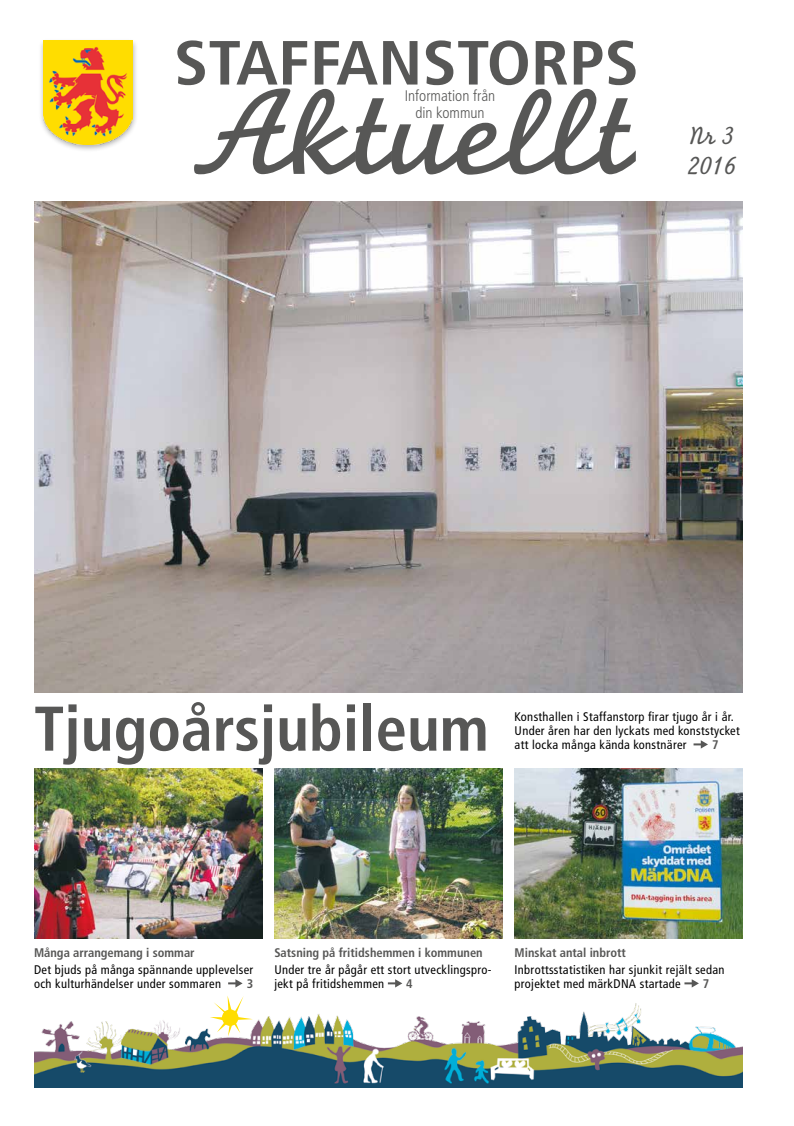
<style>
.page{position:relative;width:794px;height:1126px;background:#fff}
.page>*{position:absolute;margin:0;border:0;box-sizing:border-box;transform-origin:0 0}
.t1{font:126.6px "Monoline Script MT Std";color:#575756;scale:1.1 1}
.t2{font:700 condensed 63px "Frutiger";color:#575756}
.t3{font:700 condensed 62.3px "Frutiger";color:#575756;scale:1.1 1}
.t4{font:26px/29.8px "Monoline Script MT Std";color:#575756}
.t5{font:300 condensed 15.3px/17.1px "Frutiger";color:#575756;text-align:center}
.t6{font:condensed 12.5px/14px "Frutiger";letter-spacing:.025em;color:#000}
.t7{font:700 condensed 12.5px "Frutiger";color:#575756}
</style>
<div class="page">
<svg style="left:228px;top:979px;width:15px;height:8px"></svg>
<img style="left:34px;top:768px;width:228px;height:170px">
<svg style="left:684px;top:979px;width:15px;height:8px"></svg>
<img style="left:514px;top:768px;width:229px;height:170px">
<img style="left:274px;top:768px;width:228px;height:170px">
<img style="left:34px;top:996px;width:709px;height:91px">
<svg style="left:693px;top:740px;width:15px;height:8px"></svg>
<img style="left:34px;top:201px;width:709px;height:491px">
<div style="left:38px;top:38px;width:100px;height:115px;background:#000;opacity:.3"></div>
<img style="left:43px;top:41px;width:90px;height:103px">
<svg style="left:388px;top:979px;width:14px;height:8px"></svg>
<h3 class="t3" style="left:174px;top:26px;width:424px">STAFFANSTORPS</h3>
<h1 class="t1" style="left:190px;top:57px;width:405px">Aktuellt</h1>
<p class="t5" style="left:405px;top:88px;width:92px">Information från din kommun</p>
<h3 class="t4" style="left:687px;top:121px;width:50px">Nr 3<br>2016</h3>
<h2 class="t2" style="left:34px;top:691px;width:456px">Tjugoårsjubileum</h2>
<p class="t6" style="left:514px;top:709px;width:227px">Konsthallen i Staffanstorp firar tjugo år i år.<br>Under åren har den lyckats med konststycket</p>
<p class="t6" style="left:514px;top:737px;width:173px">att locka många kända konstnärer</p>
<p class="t7" style="left:712px;top:736px;width:8px">7</p>
<p class="t7" style="left:34px;top:944px;width:162px">Många arrangemang i sommar</p>
<p class="t6" style="left:34px;top:962px;width:221px">Det bjuds på många spännande upplevelser och kulturhändelser under sommaren</p>
<p class="t7" style="left:247px;top:975px;width:8px">3</p>
<p class="t7" style="left:274px;top:944px;width:210px">Satsning på fritidshemmen i kommunen</p>
<p class="t6" style="left:274px;top:962px;width:219px">Under tre år pågår ett stort utvecklingspro&shy;jekt på fritidshemmen</p>
<p class="t7" style="left:406px;top:975px;width:8px">4</p>
<p class="t7" style="left:514px;top:944px;width:113px">Minskat antal inbrott</p>
<p class="t6" style="left:514px;top:962px;width:211px">Inbrottsstatistiken har sjunkit rejält sedan projektet med märkDNA startade</p>
<p class="t7" style="left:703px;top:975px;width:8px">7</p>
</div>
